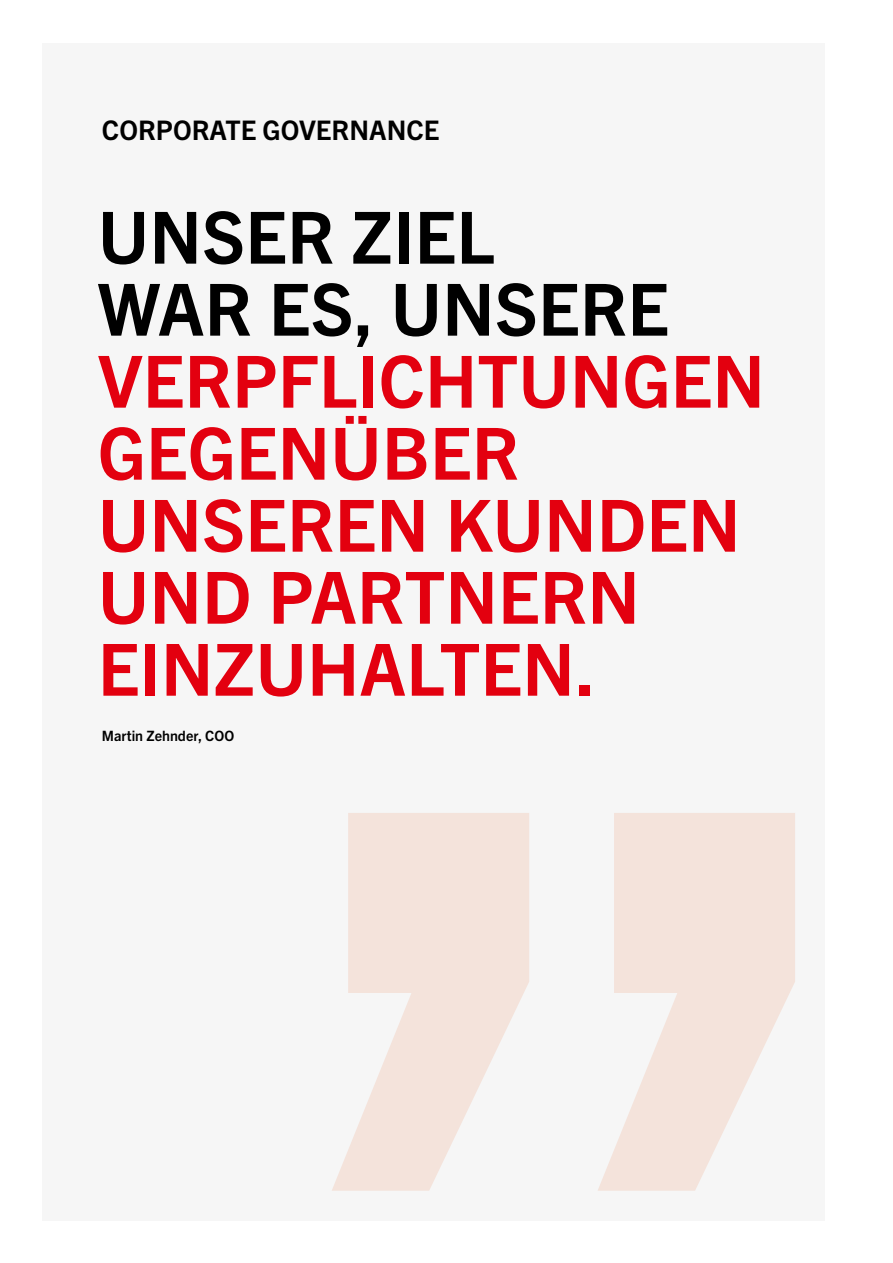
<style>
.page{position:relative;width:893px;height:1263px;background:#fff}
.page>*{position:absolute;margin:0;border:0;box-sizing:border-box;transform-origin:0 0}
.t1{font:700 72px/72px "Trade Gothic Next LT Pro";color:#e3000f}
.t2{font:700 72px/72px "Trade Gothic Next LT Pro";color:#000}
.t3{font:700 27px "Trade Gothic Next LT Pro";color:#000}
.t4{font:700 14.25px "Trade Gothic Next LT Pro";color:#000}
</style>
<div class="page">
<div style="left:42px;top:43px;width:783px;height:1177px;background:#f6f6f6"></div>
<svg style="left:332px;top:813px;width:463px;height:378px;fill:#f4e3db"></svg>
<p class="t3" style="left:102px;top:111px;width:339px">CORPORATE GOVERNANCE</p>
<p class="t2" style="left:98px;top:197px;width:573px">UNSER ZIEL<br>WAR ES, UNSERE</p>
<p class="t1" style="left:98px;top:341px;width:669px">VERPFLICHTUNGEN<br>GEGENÜBER<br>UNSEREN KUNDEN<br>UND PARTNERN<br>EINZUHALTEN.</p>
<p class="t4" style="left:102px;top:726px;width:134px">Martin Zehnder, COO</p>
</div>
